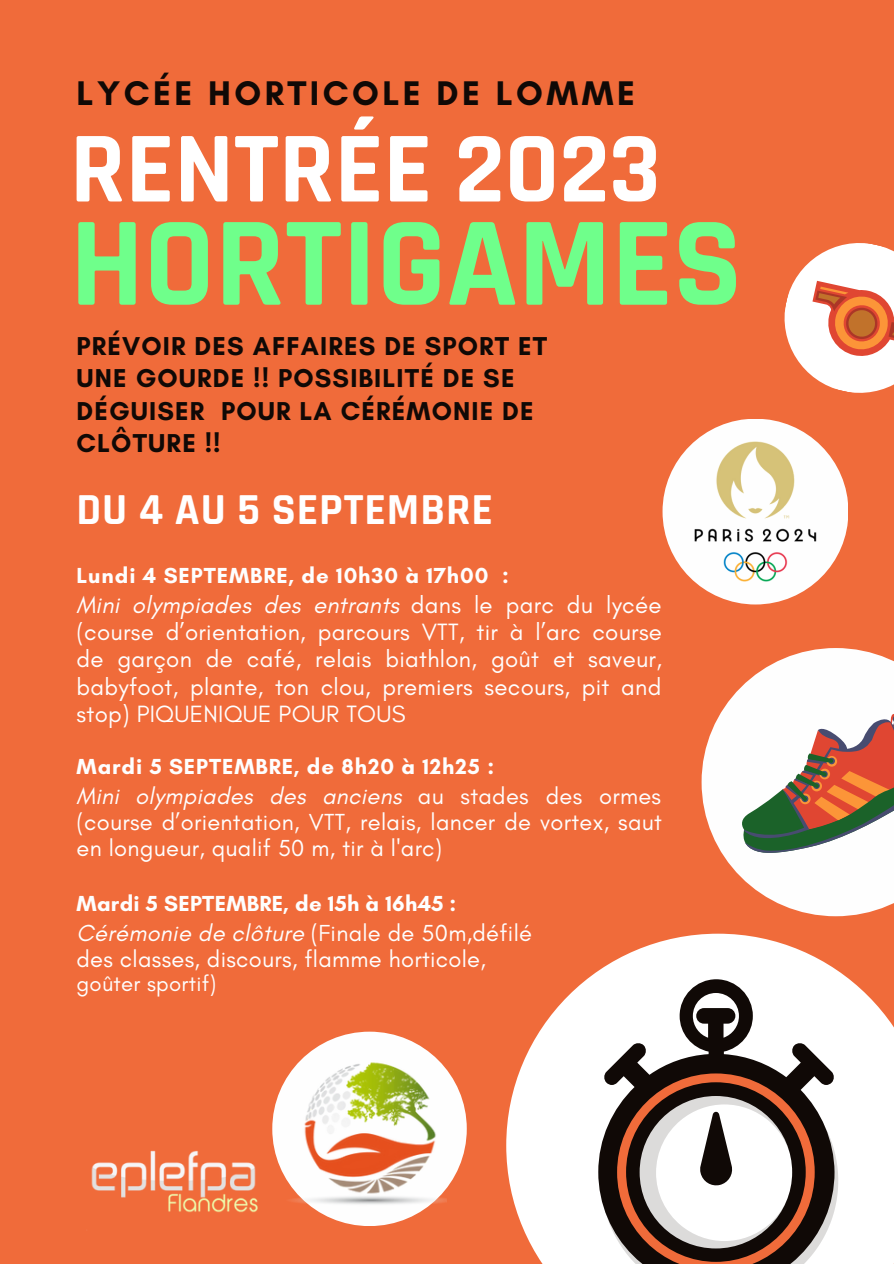
<style>
.page{position:relative;width:894px;height:1264px;background:#fff}
.page>*{position:absolute;margin:0;border:0;box-sizing:border-box;transform-origin:0 0}
.t1{font:700 128.4px "Rajdhani";color:#6fff8b}
.t2{font:700 101.7px "Rajdhani";color:#fff}
.t3{font:700 44.85px "Rajdhani";letter-spacing:.02em;color:#fff}
.t4{font:700 34.8px "Glacial Indifference";letter-spacing:.1em;color:#100906}
.t5{font:700 26.25px/32.2px "Glacial Indifference";letter-spacing:.045em;color:#100906}
.t6{font:24px/27.3px "Glacial Indifference";letter-spacing:.015em;color:#fefefe;text-align:justify}
.t7{font:23.7px/26px "Glacial Indifference";letter-spacing:.015em;color:#fefefe;text-align:justify}
.t8{font:700 22.2px "Glacial Indifference";letter-spacing:.04em;color:#fefefe}
.t9{font:700 22.2px "Glacial Indifference";letter-spacing:.015em;color:#fefefe}
.t10{font:22.2px "Glacial Indifference";letter-spacing:.015em;color:#fefefe}
.s1{font-style:italic}
</style>
<div class="page">
<div style="left:0;top:0;width:893px;height:1263px;background:#f06b3a"></div>
<svg style="left:784px;top:243px;width:109px;height:150px"></svg>
<svg style="left:506px;top:933px;width:387px;height:330px;fill:#fff"></svg>
<svg style="left:598px;top:979px;width:236px;height:284px;background:#c2c0bf"></svg>
<svg style="left:607px;top:1063px;width:217px;height:200px;background:#917f78"></svg>
<div style="left:662px;top:418px;width:186px;height:186px;background:#fefefe;border-radius:50%"></div>
<img style="left:691px;top:438px;width:128px;height:146px">
<svg style="left:701px;top:648px;width:192px;height:268px;fill:#fefefe"></svg>
<svg style="left:740px;top:711px;width:153px;height:142px;background:#bca390"></svg>
<img style="left:91px;top:1138px;width:182px;height:75px">
<div style="left:272px;top:1031px;width:194px;height:194px;background:#fefefe;border-radius:50%"></div>
<img style="left:273px;top:1047px;width:173px;height:159px">
<p class="t4" style="left:76px;top:72px;width:560px">LYCÉE HORTICOLE DE LOMME</p>
<p class="t2" style="left:70px;top:107px;width:592px">RENTRÉE 2023</p>
<p class="t1" style="left:70px;top:185px;width:673px">HORTIGAMES</p>
<p class="t5" style="left:76px;top:330px;width:472px">PRÉVOIR DES AFFAIRES DE SPORT ET<br>UNE GOURDE !! POSSIBILITÉ DE SE<br>DÉGUISER POUR LA CÉRÉMONIE DE<br>CLÔTURE !!</p>
<p class="t3" style="left:76px;top:482px;width:418px">DU 4 AU 5 SEPTEMBRE</p>
<p class="t8" style="left:76px;top:562px;width:434px">Lundi 4 SEPTEMBRE, de 10h30 à 17h00 :</p>
<p class="t6" style="left:76px;top:591px;width:587px"><span class="s1">Mini olympiades des entrants</span> dans le parc du lycée (course d’orientation, parcours VTT, tir à l’arc course de garçon de café, relais biathlon, goût et saveur, babyfoot, plante, ton clou, premiers secours, pit and stop) PIQUENIQUE POUR TOUS</p>
<p class="t8" style="left:76px;top:753px;width:419px">Mardi 5 SEPTEMBRE, de 8h20 à 12h25 :</p>
<p class="t7" style="left:76px;top:782px;width:587px"><span class="s1">Mini olympiades des anciens</span> au stades des ormes (course d’orientation, VTT, relais, lancer de vortex, saut en longueur, qualif 50 m, tir à l'arc)</p>
<p class="t9" style="left:76px;top:890px;width:381px">Mardi 5 SEPTEMBRE, de 15h à 16h45 :</p>
<p class="t7" style="left:76px;top:919px;width:457px"><span class="s1">Cérémonie de clôture</span> (Finale de 50m,défilé</p>
<p class="t7" style="left:76px;top:945px;width:411px">des classes, discours, flamme horticole,</p>
<p class="t10" style="left:76px;top:969px;width:141px">goûter sportif)</p>
</div>
